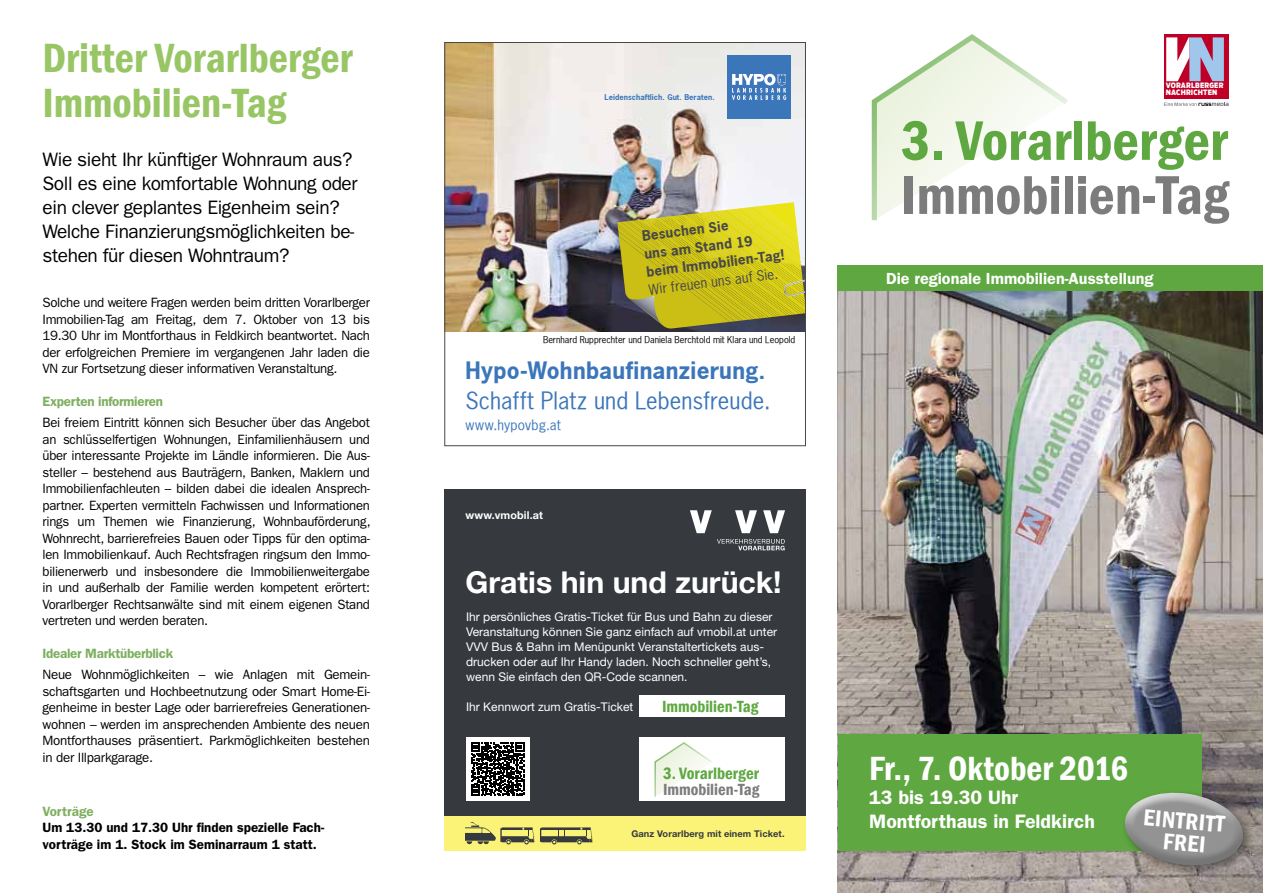
<style>
.page{position:relative;width:1263px;height:893px;background:#fff}
.page>*{position:absolute;margin:0;border:0;box-sizing:border-box;transform-origin:0 0}
.t1{font:600 condensed 57.6px "Franklin Gothic";color:#5fa841}
.t2{font:600 condensed 56.55px "Franklin Gothic";color:#7c7c7c}
.t3{font:600 condensed 42px/45px "Franklin Gothic";color:#98c665}
.t4{font:600 condensed 34.5px "Franklin Gothic";color:#fff}
.t5{font:700 30.15px "Helvetica Neue LT";color:#fff}
.t6{font:600 condensed 23.7px/21.8px "Franklin Gothic";color:#fff;text-align:right}
.t7{font:22.5px "News Gothic";letter-spacing:.005em;color:#3b76ba}
.t8{font:700 22.5px "News Gothic";letter-spacing:.01em;color:#3b76ba}
.t9{font:19.5px/24px "ITC Franklin Gothic Std";letter-spacing:-.02em;color:#000}
.t10{font:600 19.5px/24px "Franklin Gothic";color:#fff}
.t11{font:600 condensed 16.95px "Franklin Gothic";color:#5fa841}
.t12{font:600 condensed 16.65px "Franklin Gothic";color:#7c7c7c}
.t13{font:600 condensed 16.65px "Franklin Gothic";color:#5fa841}
.t14{font:600 16.2px "Franklin Gothic";color:#fff}
.t15{font:13.5px/16.5px "ITC Franklin Gothic Std";letter-spacing:-.02em;color:#000;text-align:justify}
.t16{font:600 13.5px/16.5px "ITC Franklin Gothic Std";color:#000}
.t17{font:700 13.5px/18px "News Gothic";color:#484848}
.t18{font:600 13.5px "ITC Franklin Gothic Std";letter-spacing:-.02em;color:#7eaf60}
.t19{font:13.5px "News Gothic";color:#484848}
.t20{font:13.5px "News Gothic";letter-spacing:.015em;color:#3b76ba}
.t21{font:600 13.5px "ITC Franklin Gothic Std";color:#7eaf60}
.t22{font:12px/15px "Helvetica Neue LT";color:#fff}
.t23{font:700 10.8px "Helvetica Neue LT";letter-spacing:.01em;color:#fff}
.t24{font:700 9.3px "Helvetica Neue LT";letter-spacing:.01em;color:#363a3f}
.t25{font:9px "News Gothic";color:#000}
.t26{font:700 7.5px "News Gothic";letter-spacing:.01em;color:#3b76ba}
.t27{font:900 7.35px/6.3px "Antenna Cond";letter-spacing:.02em;color:#fff}
</style>
<div class="page">
<img style="left:838px;top:290px;width:425px;height:603px">
<div style="left:1164px;top:34px;width:64px;height:65px;background:#be0027"></div>
<svg style="left:1166px;top:37px;width:58px;height:44px"></svg>
<svg style="left:1164px;top:102px;width:64px;height:4px"></svg>
<svg style="left:871px;top:34px;width:197px;height:187px"></svg>
<div style="left:838px;top:265px;width:425px;height:25px;background:#5fa841"></div>
<div style="left:838px;top:734px;width:363px;height:116px;background:#5fa841"></div>
<div style="left:1121px;top:789px;width:134px;height:89px;background:#000;opacity:.4"></div>
<svg style="left:1116px;top:782px;width:133px;height:92px"></svg>
<div style="left:444px;top:489px;width:362px;height:327px;background:#363a3f"></div>
<div style="left:444px;top:816px;width:362px;height:34px;background:#faf377"></div>
<svg style="left:690px;top:510px;width:22px;height:23px"></svg>
<svg style="left:735px;top:510px;width:22px;height:23px"></svg>
<svg style="left:763px;top:510px;width:22px;height:23px"></svg>
<svg style="left:717px;top:539px;width:68px;height:11px"></svg>
<svg style="left:466px;top:822px;width:127px;height:22px"></svg>
<div style="left:639px;top:737px;width:145px;height:64px;background:#fff"></div>
<div style="left:466px;top:737px;width:63px;height:64px;background:#fff"></div>
<svg style="left:471px;top:742px;width:53px;height:54px"></svg>
<div style="left:639px;top:695px;width:145px;height:22px;background:#fff"></div>
<svg style="left:654px;top:742px;width:58px;height:55px"></svg>
<img style="left:446px;top:44px;width:358px;height:288px">
<div style="left:727px;top:55px;width:64px;height:64px;background:#3b76ba"></div>
<svg style="left:732px;top:74px;width:54px;height:26px"></svg>
<svg style="left:617px;top:202px;width:187px;height:127px;background:#beb630"></svg>
<div style="left:444px;top:42px;width:362px;height:404px;border:1px solid #484848"></div>
<h3 class="t3" style="left:43px;top:35px;width:312px">Dritter Vorarlberger<br>Immobilien-Tag</h3>
<h3 class="t9" style="left:43px;top:148px;width:317px">Wie sieht Ihr künftiger Wohnraum aus?<br>Soll es eine komfortable Wohnung oder ein clever geplantes Eigenheim sein?<br>Welche Finanzierungsmöglichkeiten be&shy;stehen für diesen Wohntraum?</h3>
<p class="t15" style="left:43px;top:295px;width:329px">Solche und weitere Fragen werden beim dritten Vorarlberger Immobilien-Tag am Freitag, dem 7. Oktober von 13 bis 19.30 Uhr im Montforthaus in Feldkirch beantwortet. Nach der erfolgreichen Premiere im vergangenen Jahr laden die VN zur Fortsetzung dieser informativen Veranstaltung.</p>
<p class="t18" style="left:43px;top:394px;width:122px">Experten informieren</p>
<p class="t15" style="left:43px;top:414px;width:330px">Bei freiem Eintritt können sich Besucher über das Angebot an schlüsselfertigen Wohnungen, Einfamilienhäusern und über interessante Projekte im Ländle informieren. Die Aus&shy;steller – bestehend aus Bauträgern, Banken, Maklern und Immobilienfachleuten – bilden dabei die idealen Ansprech&shy;partner. Experten vermitteln Fachwissen und Informationen rings um Themen wie Finanzierung, Wohnbauförderung, Wohnrecht, barrierefreies Bauen oder Tipps für den optima&shy;len Immobilienkauf. Auch Rechtsfragen ringsum den Immo&shy;bilienerwerb und insbesondere die Immobilienweitergabe in und außerhalb der Familie werden kompetent erörtert:<br>Vorarlberger Rechtsanwälte sind mit einem eigenen Stand vertreten und werden beraten.</p>
<p class="t18" style="left:43px;top:646px;width:132px">Idealer Marktüberblick</p>
<p class="t15" style="left:43px;top:666px;width:329px">Neue Wohnmöglichkeiten – wie Anlagen mit Gemein&shy;schaftsgarten und Hochbeetnutzung oder Smart Home-Ei&shy;genheime in bester Lage oder barrierefreies Generationen&shy;wohnen – werden im ansprechenden Ambiente des neuen Montforthauses präsentiert. Parkmöglichkeiten bestehen in der Illparkgarage.</p>
<p class="t21" style="left:43px;top:803px;width:53px">Vorträge</p>
<p class="t16" style="left:43px;top:819px;width:283px">Um 13.30 und 17.30 Uhr finden spezielle Fach&shy;vorträge im 1. Stock im Seminarraum 1 statt.</p>
<p class="t26" style="left:604px;top:92px;width:112px">Leidenschaftlich. Gut. Beraten.</p>
<p class="t17" style="left:641px;top:227px;width:140px;rotate:-7deg">Besuchen Sie<br>uns am Stand 19 beim Immobilien-Tag!</p>
<p class="t19" style="left:648px;top:281px;width:132px;rotate:-7deg">Wir freuen uns auf Sie.</p>
<p class="t25" style="left:543px;top:334px;width:254px">Bernhard Rupprechter und Daniela Berchtold mit Klara und Leopold</p>
<h3 class="t8" style="left:466px;top:355px;width:301px">Hypo-Wohnbaufinanzierung.</h3>
<h3 class="t7" style="left:466px;top:386px;width:306px">Schafft Platz und Lebensfreude.</h3>
<p class="t20" style="left:466px;top:416px;width:97px">www.hypovbg.at</p>
<p class="t23" style="left:466px;top:508px;width:79px">www.vmobil.at</p>
<h3 class="t5" style="left:466px;top:564px;width:317px">Gratis hin und zurück!</h3>
<p class="t22" style="left:466px;top:609px;width:312px">Ihr persönliches Gratis-Ticket für Bus und Bahn zu dieser Veranstaltung können Sie ganz einfach auf vmobil.at unter VVV Bus &amp; Bahn im Menüpunkt Veranstaltertickets aus&shy;drucken oder auf Ihr Handy laden. Noch schneller geht’s, wenn Sie einfach den QR-Code scannen.</p>
<p class="t22" style="left:466px;top:699px;width:169px">Ihr Kennwort zum Gratis-Ticket</p>
<p class="t13" style="left:662px;top:696px;width:98px">Immobilien-Tag</p>
<p class="t11" style="left:663px;top:762px;width:98px">3. Vorarlberger</p>
<p class="t12" style="left:663px;top:778px;width:98px">Immobilien-Tag</p>
<p class="t24" style="left:631px;top:828px;width:155px">Ganz Vorarlberg mit einem Ticket.</p>
<p class="t27" style="left:1166px;top:83px;width:59px">VORARLBERGER<br>NACHRICHTEN</p>
<h1 class="t1" style="left:901px;top:102px;width:328px">3. Vorarlberger</h1>
<h2 class="t2" style="left:901px;top:157px;width:329px">Immobilien-Tag</h2>
<p class="t14" style="left:886px;top:269px;width:269px">Die regionale Immobilien-Ausstellung</p>
<h3 class="t4" style="left:869px;top:746px;width:260px">Fr., 7. Oktober 2016</h3>
<h3 class="t10" style="left:869px;top:786px;width:227px">13 bis 19.30 Uhr<br>Montforthaus in Feldkirch</h3>
<h3 class="t6" style="left:1144px;top:806px;width:64px;rotate:5deg">Eintritt<br>Frei</h3>
</div>
